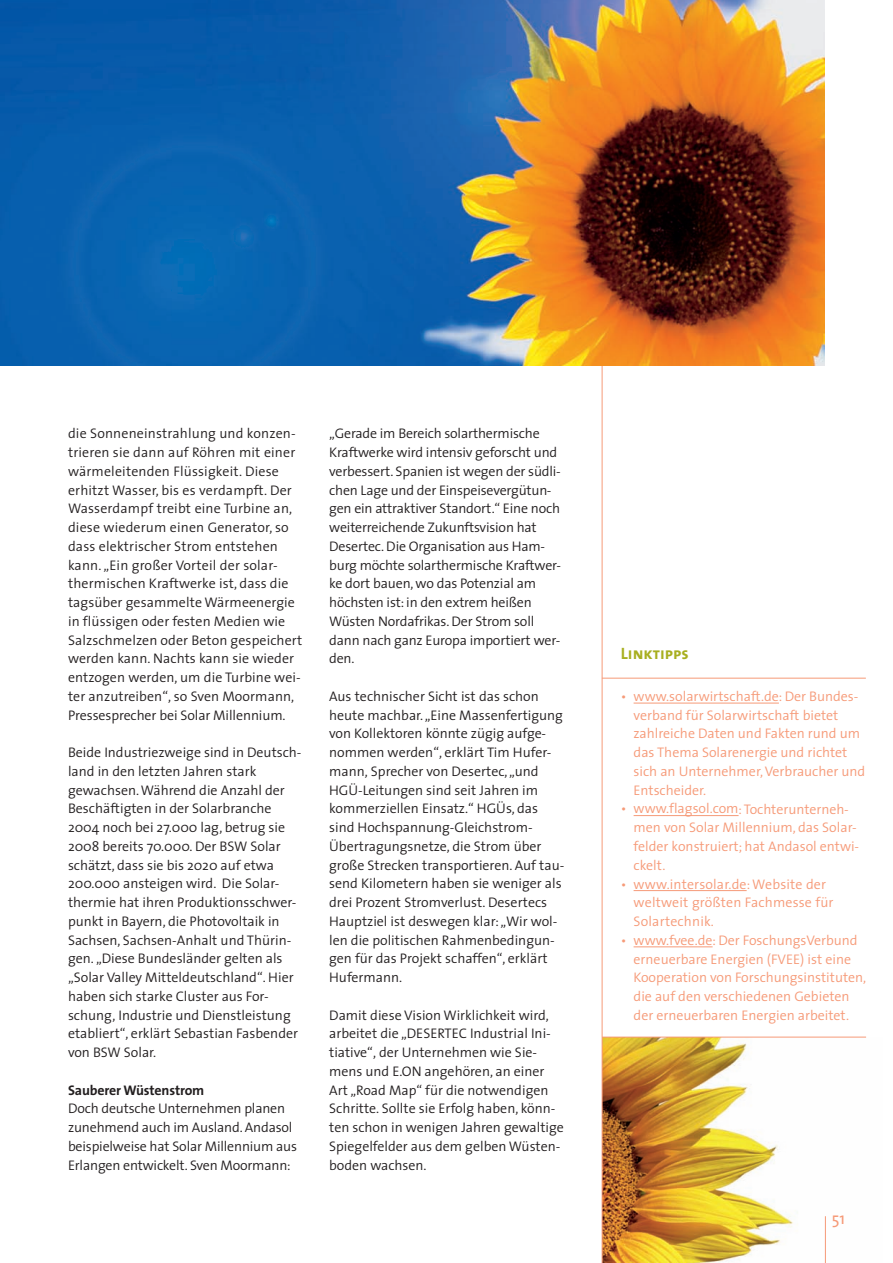
<style>
.page{position:relative;width:893px;height:1263px;background:#fff}
.page>*{position:absolute;margin:0;border:0;box-sizing:border-box;transform-origin:0 0}
.t1{font:16.5px "The Sans Bold Caps";color:#a8af20}
.t2{font:16.5px "The Sans";color:#f69a78}
.t3{font:300 13.95px/18.8px "The Sans";color:#231f20}
.t4{font:300 13.95px/18.8px "The Sans";color:#f69a78}
.t5{font:700 13.95px "The Sans";letter-spacing:-.01em;color:#231f20}
</style>
<div class="page">
<img style="left:603px;top:1038px;width:222px;height:225px">
<hr style="left:602px;top:360px;width:1px;height:903px;background:#f69a78">
<hr style="left:634px;top:703px;width:145px;height:1px;background:#f69a78">
<hr style="left:634px;top:815px;width:105px;height:1px;background:#f69a78">
<hr style="left:634px;top:890px;width:113px;height:1px;background:#f69a78">
<hr style="left:634px;top:946px;width:79px;height:1px;background:#f69a78">
<hr style="left:602px;top:678px;width:264px;height:1px;background:#f69a78">
<hr style="left:602px;top:1037px;width:264px;height:1px;background:#f69a78">
<img style="left:0;top:0;width:825px;height:366px">
<hr style="left:825px;top:1216px;width:1px;height:47px;background:#f69a78">
<p class="t3" style="left:68px;top:426px;width:236px">die Sonneneinstrahlung und konzen&shy;trieren sie dann auf Röhren mit einer wärmeleitenden Flüssigkeit. Diese erhitzt Wasser, bis es verdampft. Der Wasserdampf treibt eine Turbine an, diese wiederum einen Generator, so dass elektrischer Strom entstehen kann. „Ein großer Vorteil der solar&shy;thermischen Kraftwerke ist, dass die tagsüber gesammelte Wärmeenergie in flüssigen oder festen Medien wie Salzschmelzen oder Beton gespeichert werden kann. Nachts kann sie wieder entzogen werden, um die Turbine wei&shy;ter anzutreiben“, so Sven Moormann, Pressesprecher bei Solar Millennium.</p>
<p class="t3" style="left:68px;top:744px;width:235px">Beide Industriezweige sind in Deutsch&shy;land in den letzten Jahren stark gewachsen. Während die Anzahl der Beschäftigten in der Solarbranche 2004 noch bei 27.000 lag, betrug sie 2008 bereits 70.000. Der BSW Solar schätzt, dass sie bis 2020 auf etwa 200.000 ansteigen wird. Die Solar&shy;thermie hat ihren Produktionsschwer&shy;punkt in Bayern, die Photovoltaik in Sachsen, Sachsen-Anhalt und Thürin&shy;gen. „Diese Bundesländer gelten als „Solar Valley Mitteldeutschland“. Hier haben sich starke Cluster aus For&shy;schung, Industrie und Dienstleistung etabliert“, erklärt Sebastian Fasbender von BSW Solar.</p>
<p class="t5" style="left:68px;top:1084px;width:138px">Sauberer Wüstenstrom</p>
<p class="t3" style="left:68px;top:1101px;width:231px">Doch deutsche Unternehmen planen zunehmend auch im Ausland. Andasol beispielweise hat Solar Millennium aus Erlangen entwickelt. Sven Moormann:</p>
<p class="t3" style="left:329px;top:426px;width:233px">„Gerade im Bereich solarthermische Kraftwerke wird intensiv geforscht und verbessert. Spanien ist wegen der südli&shy;chen Lage und der Einspeisevergütun&shy;gen ein attraktiver Standort.“ Eine noch weiterreichende Zukunftsvision hat Desertec. Die Organisation aus Ham&shy;burg möchte solarthermische Kraftwer&shy;ke dort bauen, wo das Potenzial am höchsten ist: in den extrem heißen Wüsten Nordafrikas. Der Strom soll dann nach ganz Europa importiert wer&shy;den.</p>
<p class="t3" style="left:329px;top:688px;width:237px">Aus technischer Sicht ist das schon heute machbar. „Eine Massenfertigung von Kollektoren könnte zügig aufge&shy;nommen werden“, erklärt Tim Hufer&shy;mann, Sprecher von Desertec, „und HGÜ-Leitungen sind seit Jahren im kommerziellen Einsatz.“ HGÜs, das sind Hochspannung-Gleichstrom-Übertragungsnetze, die Strom über große Strecken transportieren. Auf tau&shy;send Kilometern haben sie weniger als drei Prozent Stromverlust. Desertecs Hauptziel ist deswegen klar: „Wir wol&shy;len die politischen Rahmenbedingun&shy;gen für das Projekt schaffen“, erklärt Hufermann.</p>
<p class="t3" style="left:329px;top:1007px;width:236px">Damit diese Vision Wirklichkeit wird, arbeitet die „DESERTEC Industrial Ini&shy;tiative“, der Unternehmen wie Sie&shy;mens und E.ON angehören, an einer Art „Road Map“ für die notwendigen Schritte. Sollte sie Erfolg haben, könn&shy;ten schon in wenigen Jahren gewaltige Spiegelfelder aus dem gelben Wüsten&shy;boden wachsen.</p>
<p class="t1" style="left:621px;top:643px;width:70px">Linktipps</p>
<p class="t4" style="left:634px;top:688px;width:233px;text-indent:-13px">• www.solarwirtschaft.de: Der Bundes&shy;verband für Solarwirtschaft bietet zahlreiche Daten und Fakten rund um das Thema Solarenergie und richtet sich an Unternehmer, Verbraucher und Entscheider.</p>
<p class="t4" style="left:634px;top:801px;width:227px;text-indent:-13px">• www.flagsol.com: Tochterunterneh&shy;men von Solar Millennium, das Solar&shy;felder konstruiert; hat Andasol entwi&shy;ckelt.</p>
<p class="t4" style="left:634px;top:876px;width:201px;text-indent:-13px">• www.intersolar.de: Website der weltweit größten Fachmesse für<br>Solartechnik.</p>
<p class="t4" style="left:634px;top:932px;width:234px;text-indent:-13px">• www.fvee.de: Der FoschungsVerbund erneuerbare Energien (FVEE) ist eine Kooperation von Forschungsinstituten, die auf den verschiedenen Gebieten der erneuerbaren Energien arbeitet.</p>
<p class="t2" style="left:832px;top:1212px;width:15px">51</p>
</div>
